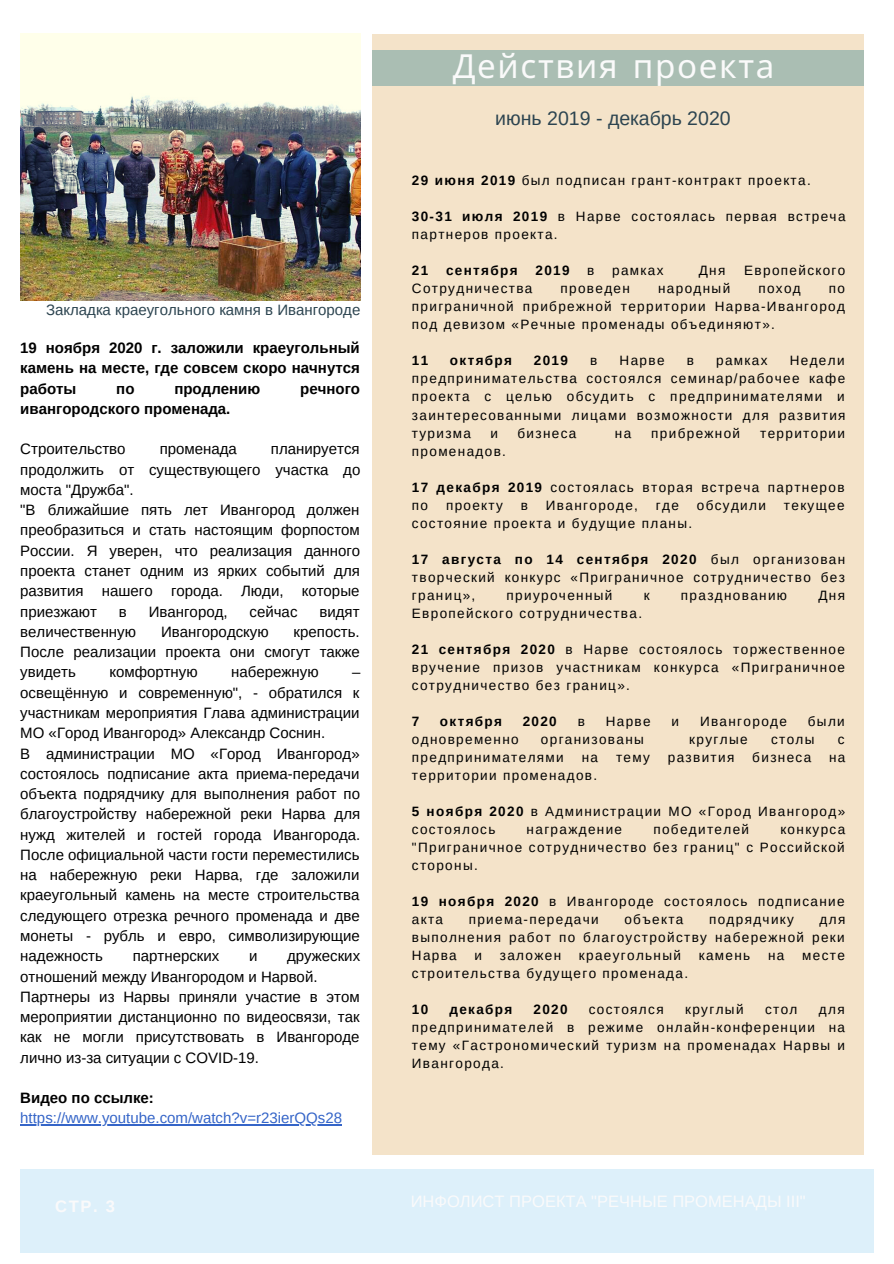
<style>
.page{position:relative;width:894px;height:1264px;background:#fff}
.page>*{position:absolute;margin:0;border:0;box-sizing:border-box;transform-origin:0 0}
.t1{font:33.15px "Noto Sans";letter-spacing:.05em;color:#fafafa}
.t2{font:19.5px "Arimo";color:#2c4450}
.t3{font:16.5px "Arimo";color:#fafafa}
.t4{font:700 16.5px "Arimo";color:#fafafa}
.t5{font:15px/20.2px "Arimo";color:#000;text-align:justify}
.t6{font:700 15px/20.2px "Arimo";color:#000;text-align:justify}
.t7{font:15px/20.2px "Arimo";color:#3565c8}
.t8{font:15px "Arimo";color:#2c4450}
.t9{font:13.5px/18px "Arimo";letter-spacing:.1em;color:#000;text-align:justify}
.t10{font:700 13.5px "Arimo";letter-spacing:.1em;color:#000}
.s1{font-weight:700;color:#000}
.s2{font-weight:700}
</style>
<div class="page">
<div style="left:20px;top:1169px;width:853px;height:83px;background:#ddf0fa"></div>
<div style="left:373px;top:34px;width:489px;height:1120px;background:#f4e3c9"></div>
<img style="left:20px;top:34px;width:340px;height:267px">
<div style="left:373px;top:50px;width:489px;height:35px;background:#aabeb3"></div>
<hr style="left:20px;top:1124px;width:322px;height:1px;background:#3565c8">
<p class="t8" style="left:46px;top:301px;width:315px">Закладка краеугольного камня в Ивангороде</p>
<p class="t6" style="left:20px;top:337px;width:341px">19 ноября 2020 г. заложили краеугольный камень на месте, где совсем скоро начнутся работы</p>
<p class="t6" style="left:116px;top:378px;width:20px">по</p>
<p class="t6" style="left:174px;top:378px;width:87px">продлению</p>
<p class="t6" style="left:300px;top:378px;width:61px">речного</p>
<p class="t6" style="left:20px;top:398px;width:212px">ивангородского променада.</p>
<p class="t5" style="left:20px;top:439px;width:107px">Строительство</p>
<p class="t5" style="left:160px;top:439px;width:79px">променада</p>
<p class="t5" style="left:20px;top:439px;width:341px;text-indent:251px">планируется продолжить от существующего участка до моста "Дружба".</p>
<p class="t5" style="left:20px;top:500px;width:341px">"В ближайшие пять лет Ивангород должен преобразиться и стать настоящим форпостом России. Я уверен, что реализация данного проекта станет одним из ярких событий для развития нашего города. Люди, которые приезжают</p>
<p class="t5" style="left:119px;top:601px;width:9px">в</p>
<p class="t5" style="left:149px;top:601px;width:80px">Ивангород,</p>
<p class="t5" style="left:249px;top:601px;width:49px">сейчас</p>
<p class="t5" style="left:319px;top:601px;width:42px">видят</p>
<p class="t5" style="left:20px;top:621px;width:117px">величественную</p>
<p class="t5" style="left:161px;top:621px;width:109px">Ивангородскую</p>
<p class="t5" style="left:20px;top:621px;width:341px;text-indent:273px">крепость.<br>После реализации проекта они смогут также увидеть</p>
<p class="t5" style="left:109px;top:662px;width:90px">комфортную</p>
<p class="t5" style="left:231px;top:662px;width:89px">набережную</p>
<p class="t5" style="left:20px;top:662px;width:341px;text-indent:332px">– освещённую и современную", - обратился к участникам мероприятия Глава администрации МО «Город Ивангород» Александр Соснин.</p>
<p class="t5" style="left:20px;top:743px;width:341px">В администрации МО «Город Ивангород» состоялось подписание акта приема-передачи объекта подрядчику для выполнения работ по благоустройству набережной реки Нарва для нужд жителей и гостей города Ивангорода.<br>После официальной части гости переместились на набережную реки Нарва, где заложили краеугольный камень на месте строительства следующего отрезка речного променада и две монеты - рубль и евро, символизирующие надежность</p>
<p class="t5" style="left:20px;top:945px;width:341px;text-indent:267px">дружеских отношений между Ивангородом и Нарвой.</p>
<p class="t5" style="left:20px;top:986px;width:341px">Партнеры из Нарвы приняли участие в этом мероприятии дистанционно по видеосвязи, так как не могли присутствовать в Ивангороде лично из-за ситуации с COVID-19.</p>
<p class="t7" style="left:20px;top:1087px;width:323px"><span class="s1">Видео по ссылке: </span>https://www.youtube.com/watch?v=r23ierQQs28</p>
<p class="t5" style="left:133px;top:945px;width:88px">партнерских</p>
<p class="t5" style="left:249px;top:945px;width:10px">и</p>
<p class="t4" style="left:55px;top:1196px;width:61px">СТР. 3</p>
<p class="t1" style="left:452px;top:42px;width:323px">Действия проекта</p>
<p class="t2" style="left:495px;top:107px;width:237px">июнь 2019 - декабрь 2020</p>
<p class="t9" style="left:412px;top:171px;width:400px"><span class="s2">29 июня 2019</span> был подписан грант-контракт проекта.</p>
<p class="t9" style="left:412px;top:207px;width:435px"><span class="s2">30-31 июля 2019</span> в Нарве состоялась первая встреча партнеров проекта.</p>
<p class="t10" style="left:412px;top:263px;width:18px">21</p>
<p class="t10" style="left:446px;top:263px;width:73px">сентября</p>
<p class="t10" style="left:535px;top:263px;width:36px">2019</p>
<p class="t9" style="left:587px;top:261px;width:9px">в</p>
<p class="t9" style="left:612px;top:261px;width:53px">рамках</p>
<p class="t9" style="left:698px;top:261px;width:28px">Дня</p>
<p class="t9" style="left:744px;top:261px;width:103px">Европейского</p>
<p class="t9" style="left:412px;top:280px;width:122px">Сотрудничества</p>
<p class="t9" style="left:560px;top:280px;width:71px">проведен</p>
<p class="t9" style="left:658px;top:280px;width:74px">народный</p>
<p class="t9" style="left:758px;top:280px;width:44px">поход</p>
<p class="t9" style="left:412px;top:280px;width:434px;text-indent:417px">по приграничной прибрежной территории Нарва-Ивангород под девизом «Речные променады объединяют».</p>
<p class="t10" style="left:412px;top:353px;width:18px">11</p>
<p class="t10" style="left:450px;top:353px;width:64px">октября</p>
<p class="t10" style="left:533px;top:353px;width:36px">2019</p>
<p class="t9" style="left:590px;top:352px;width:9px">в</p>
<p class="t9" style="left:619px;top:352px;width:46px">Нарве</p>
<p class="t9" style="left:686px;top:352px;width:9px">в</p>
<p class="t9" style="left:716px;top:352px;width:53px">рамках</p>
<p class="t9" style="left:412px;top:352px;width:435px;text-indent:377px">Недели предпринимательства состоялся семинар/рабочее кафе проекта с целью обсудить с предпринимателями и заинтересованными лицами возможности для развития туризма</p>
<p class="t9" style="left:490px;top:424px;width:9px">и</p>
<p class="t9" style="left:517px;top:424px;width:60px">бизнеса</p>
<p class="t9" style="left:614px;top:424px;width:18px">на</p>
<p class="t9" style="left:651px;top:424px;width:90px">прибрежной</p>
<p class="t9" style="left:760px;top:424px;width:86px">территории</p>
<p class="t9" style="left:412px;top:442px;width:95px">променадов.</p>
<p class="t9" style="left:412px;top:478px;width:434px"><span class="s2">17 декабря 2019</span> состоялась вторая встреча партнеров по</p>
<p class="t9" style="left:446px;top:496px;width:58px">проекту</p>
<p class="t9" style="left:520px;top:496px;width:9px">в</p>
<p class="t9" style="left:545px;top:496px;width:93px">Ивангороде,</p>
<p class="t9" style="left:655px;top:496px;width:25px">где</p>
<p class="t9" style="left:696px;top:496px;width:71px">обсудили</p>
<p class="t9" style="left:783px;top:496px;width:62px">текущее</p>
<p class="t9" style="left:412px;top:514px;width:282px">состояние проекта и будущие планы.</p>
<p class="t9" style="left:412px;top:550px;width:434px"><span class="s2">17 августа по 14 сентября 2020</span> был организован творческий конкурс «Приграничное сотрудничество без границ»,</p>
<p class="t9" style="left:506px;top:586px;width:107px">приуроченный</p>
<p class="t9" style="left:643px;top:586px;width:7px">к</p>
<p class="t9" style="left:680px;top:586px;width:108px">празднованию</p>
<p class="t9" style="left:818px;top:586px;width:28px">Дня</p>
<p class="t9" style="left:412px;top:604px;width:232px">Европейского сотрудничества.</p>
<p class="t9" style="left:412px;top:640px;width:434px"><span class="s2">21 сентября 2020</span> в Нарве состоялось торжественное вручение призов участникам конкурса «Приграничное сотрудничество без границ».</p>
<p class="t10" style="left:412px;top:713px;width:9px">7</p>
<p class="t10" style="left:440px;top:713px;width:64px">октября</p>
<p class="t10" style="left:522px;top:713px;width:36px">2020</p>
<p class="t9" style="left:577px;top:712px;width:9px">в</p>
<p class="t9" style="left:605px;top:712px;width:46px">Нарве</p>
<p class="t9" style="left:671px;top:712px;width:9px">и</p>
<p class="t9" style="left:699px;top:712px;width:88px">Ивангороде</p>
<p class="t9" style="left:807px;top:712px;width:38px">были</p>
<p class="t9" style="left:412px;top:730px;width:108px">одновременно</p>
<p class="t9" style="left:540px;top:730px;width:104px">организованы</p>
<p class="t9" style="left:689px;top:730px;width:60px">круглые</p>
<p class="t9" style="left:770px;top:730px;width:45px">столы</p>
<p class="t9" style="left:837px;top:730px;width:8px">с</p>
<p class="t9" style="left:412px;top:748px;width:153px">предпринимателями</p>
<p class="t9" style="left:581px;top:748px;width:18px">на</p>
<p class="t9" style="left:616px;top:748px;width:35px">тему</p>
<p class="t9" style="left:667px;top:748px;width:68px">развития</p>
<p class="t9" style="left:752px;top:748px;width:60px">бизнеса</p>
<p class="t9" style="left:828px;top:748px;width:18px">на</p>
<p class="t9" style="left:412px;top:766px;width:187px">территории променадов.</p>
<p class="t9" style="left:412px;top:802px;width:434px"><span class="s2">5 ноября 2020</span> в Администрации МО «Город Ивангород» состоялось</p>
<p class="t9" style="left:526px;top:820px;width:97px">награждение</p>
<p class="t9" style="left:653px;top:820px;width:97px">победителей</p>
<p class="t9" style="left:412px;top:820px;width:434px;text-indent:368px">конкурса "Приграничное сотрудничество без границ" с Российской стороны.</p>
<p class="t9" style="left:412px;top:892px;width:434px"><span class="s2">19 ноября 2020</span> в Ивангороде состоялось подписание акта</p>
<p class="t9" style="left:468px;top:910px;width:131px">приема-передачи</p>
<p class="t9" style="left:624px;top:910px;width:60px">объекта</p>
<p class="t9" style="left:708px;top:910px;width:86px">подрядчику</p>
<p class="t9" style="left:412px;top:910px;width:435px;text-indent:407px">для выполнения работ по благоустройству набережной реки Нарва</p>
<p class="t9" style="left:474px;top:946px;width:9px">и</p>
<p class="t9" style="left:499px;top:946px;width:63px">заложен</p>
<p class="t9" style="left:578px;top:946px;width:104px">краеугольный</p>
<p class="t9" style="left:698px;top:946px;width:53px">камень</p>
<p class="t9" style="left:767px;top:946px;width:18px">на</p>
<p class="t9" style="left:801px;top:946px;width:44px">месте</p>
<p class="t9" style="left:412px;top:964px;width:277px">строительства будущего променада.</p>
<p class="t10" style="left:412px;top:1002px;width:18px">10</p>
<p class="t10" style="left:449px;top:1002px;width:64px">декабря</p>
<p class="t10" style="left:533px;top:1002px;width:36px">2020</p>
<p class="t9" style="left:588px;top:1000px;width:76px">состоялся</p>
<p class="t9" style="left:685px;top:1000px;width:60px">круглый</p>
<p class="t9" style="left:764px;top:1000px;width:34px">стол</p>
<p class="t9" style="left:412px;top:1000px;width:434px;text-indent:407px">для предпринимателей в режиме онлайн-конференции на тему «Гастрономический туризм на променадах Нарвы и Ивангорода.</p>
<p class="t3" style="left:410px;top:1192px;width:396px">ИНФОЛИСТ ПРОЕКТА "РЕЧНЫЕ ПРОМЕНАДЫ III"</p>
</div>
